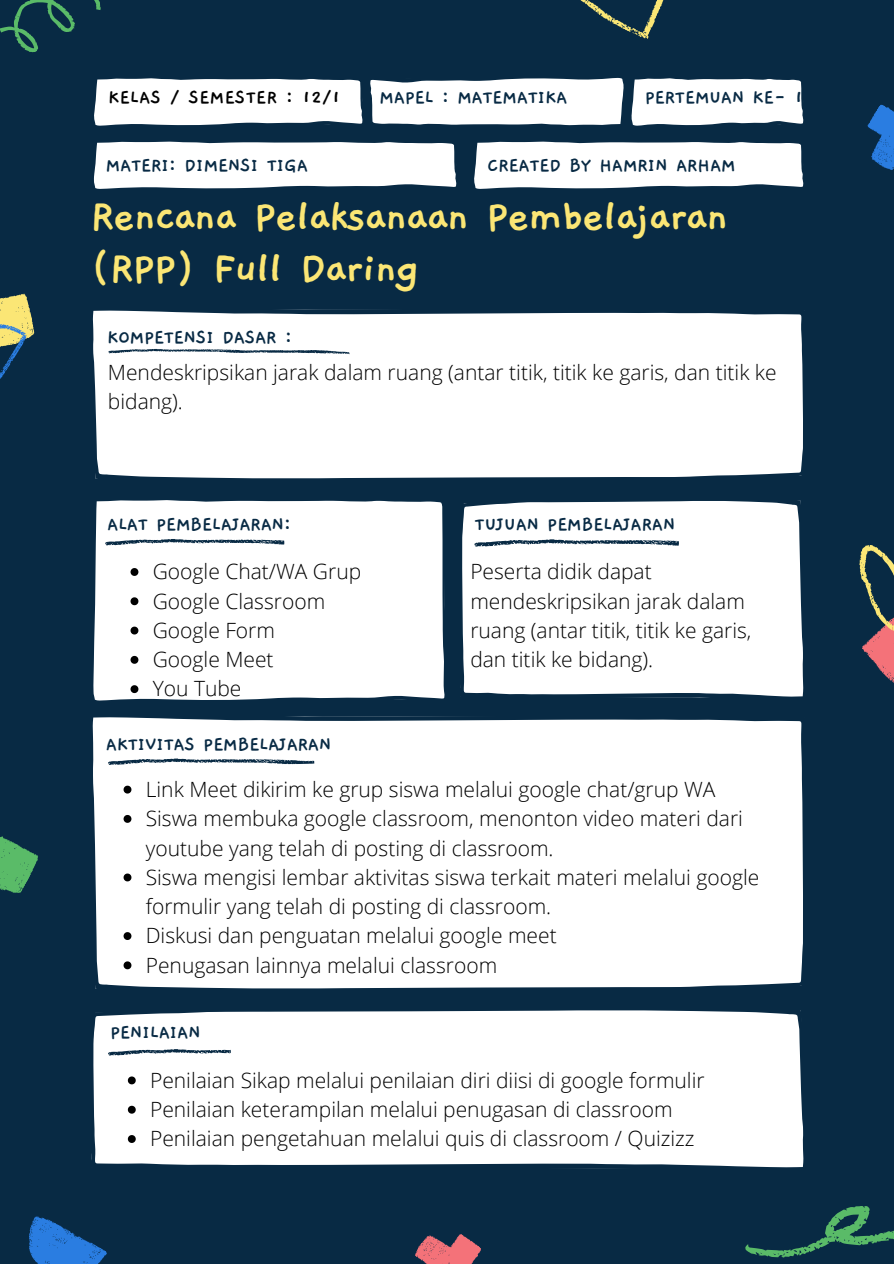
<style>
.page{position:relative;width:894px;height:1264px;background:#fff}
.page>*{position:absolute;margin:0;border:0;box-sizing:border-box;transform-origin:0 0}
.t1{font:700 48px/51.8px "Gaegu";letter-spacing:-.04em;color:#fbe675}
.t2{font:300 21px/29.2px "Open Sans";color:#000}
.t3{font:700 21px "Gaegu";letter-spacing:-.02em;color:#082a44}
.t4{font:700 21px "Gaegu";color:#000}
</style>
<div class="page">
<div style="left:0;top:0;width:893px;height:1263px;background:#082a44"></div>
<div style="left:91px;top:1010px;width:713px;height:159px;background:#fff"></div>
<div style="left:92px;top:309px;width:711px;height:170px;background:#fff"></div>
<div style="left:92px;top:716px;width:711px;height:273px;background:#fff"></div>
<div style="left:460px;top:500px;width:344px;height:198px;background:#fff"></div>
<svg style="left:93px;top:141px;width:364px;height:48px;background:#e9ecee"></svg>
<svg style="left:474px;top:141px;width:330px;height:48px;background:#e9ecee"></svg>
<svg style="left:94px;top:77px;width:710px;height:49px;background:#dfe4e7"></svg>
<svg style="left:0;top:293px;width:35px;height:86px"></svg>
<svg style="left:0;top:0;width:101px;height:53px"></svg>
<svg style="left:867px;top:104px;width:26px;height:66px"></svg>
<svg style="left:415px;top:1234px;width:66px;height:29px"></svg>
<svg style="left:0;top:836px;width:38px;height:57px"></svg>
<div style="left:93px;top:500px;width:352px;height:201px;background:#fff"></div>
<svg style="left:108px;top:344px;width:241px;height:18px;background:#e2e6e9"></svg>
<svg style="left:105px;top:535px;width:179px;height:20px;background:#dbe0e4"></svg>
<svg style="left:108px;top:754px;width:206px;height:15px;background:#cfd5da"></svg>
<svg style="left:108px;top:1047px;width:123px;height:14px;background:#cdd4d9"></svg>
<svg style="left:474px;top:535px;width:205px;height:24px;background:#dde2e5"></svg>
<svg style="left:745px;top:1206px;width:148px;height:52px"></svg>
<svg style="left:580px;top:0;width:84px;height:39px"></svg>
<svg style="left:859px;top:545px;width:34px;height:137px"></svg>
<svg style="left:29px;top:1216px;width:78px;height:47px"></svg>
<svg style="left:130px;top:568px;width:8px;height:8px"></svg>
<svg style="left:130px;top:597px;width:8px;height:8px"></svg>
<svg style="left:130px;top:626px;width:8px;height:8px"></svg>
<svg style="left:130px;top:656px;width:8px;height:7px"></svg>
<svg style="left:130px;top:685px;width:8px;height:8px"></svg>
<svg style="left:123px;top:785px;width:8px;height:8px"></svg>
<svg style="left:123px;top:815px;width:8px;height:7px"></svg>
<svg style="left:123px;top:873px;width:8px;height:8px"></svg>
<svg style="left:123px;top:932px;width:8px;height:8px"></svg>
<svg style="left:123px;top:961px;width:8px;height:8px"></svg>
<svg style="left:128px;top:1076px;width:8px;height:8px"></svg>
<svg style="left:128px;top:1105px;width:8px;height:8px"></svg>
<svg style="left:128px;top:1135px;width:8px;height:7px"></svg>
<p class="t4" style="left:108px;top:87px;width:234px">KELAS / SEMESTER : 12/1</p>
<p class="t3" style="left:106px;top:155px;width:204px">MATERI: DIMENSI TIGA</p>
<p class="t3" style="left:379px;top:87px;width:189px">MAPEL : MATEMATIKA</p>
<p class="t3" style="left:644px;top:87px;width:160px">PERTEMUAN KE- 1</p>
<p class="t3" style="left:487px;top:155px;width:250px">CREATED BY HAMRIN ARHAM</p>
<p class="t1" style="left:90px;top:191px;width:640px">Rencana Pelaksanaan Pembelajaran (RPP) Full Daring</p>
<p class="t3" style="left:107px;top:327px;width:186px">KOMPETENSI DASAR :</p>
<p class="t2" style="left:108px;top:357px;width:670px">Mendeskripsikan jarak dalam ruang (antar titik, titik ke garis, dan titik ke bidang).</p>
<p class="t3" style="left:107px;top:514px;width:185px">ALAT PEMBELAJARAN:</p>
<p class="t2" style="left:153px;top:556px;width:210px">Google Chat/WA Grup</p>
<p class="t2" style="left:153px;top:586px;width:174px">Google Classroom</p>
<p class="t2" style="left:153px;top:615px;width:124px">Google Form</p>
<p class="t2" style="left:153px;top:644px;width:122px">Google Meet</p>
<p class="t2" style="left:153px;top:673px;width:90px">You Tube</p>
<p class="t3" style="left:106px;top:733px;width:227px">AKTIVITAS PEMBELAJARAN</p>
<p class="t3" style="left:474px;top:514px;width:202px">TUJUAN PEMBELAJARAN</p>
<p class="t2" style="left:470px;top:556px;width:282px">Peserta didik dapat mendeskripsikan jarak dalam ruang (antar titik, titik ke garis, dan titik ke bidang).</p>
<p class="t2" style="left:146px;top:774px;width:571px">Link Meet dikirim ke grup siswa melalui google chat/grup WA</p>
<p class="t2" style="left:146px;top:803px;width:598px">Siswa membuka google classroom, menonton video materi dari youtube yang telah di posting di classroom.</p>
<p class="t2" style="left:146px;top:862px;width:615px">Siswa mengisi lembar aktivitas siswa terkait materi melalui google formulir yang telah di posting di classroom.</p>
<p class="t2" style="left:146px;top:920px;width:412px">Diskusi dan penguatan melalui google meet</p>
<p class="t2" style="left:146px;top:949px;width:353px">Penugasan lainnya melalui classroom</p>
<p class="t3" style="left:110px;top:1021px;width:92px">PENILAIAN</p>
<p class="t2" style="left:150px;top:1064px;width:556px">Penilaian Sikap melalui penilaian diri diisi di google formulir</p>
<p class="t2" style="left:150px;top:1094px;width:524px">Penilaian keterampilan melalui penugasan di classroom</p>
<p class="t2" style="left:150px;top:1123px;width:546px">Penilaian pengetahuan melalui quis di classroom / Quizizz</p>
</div>
